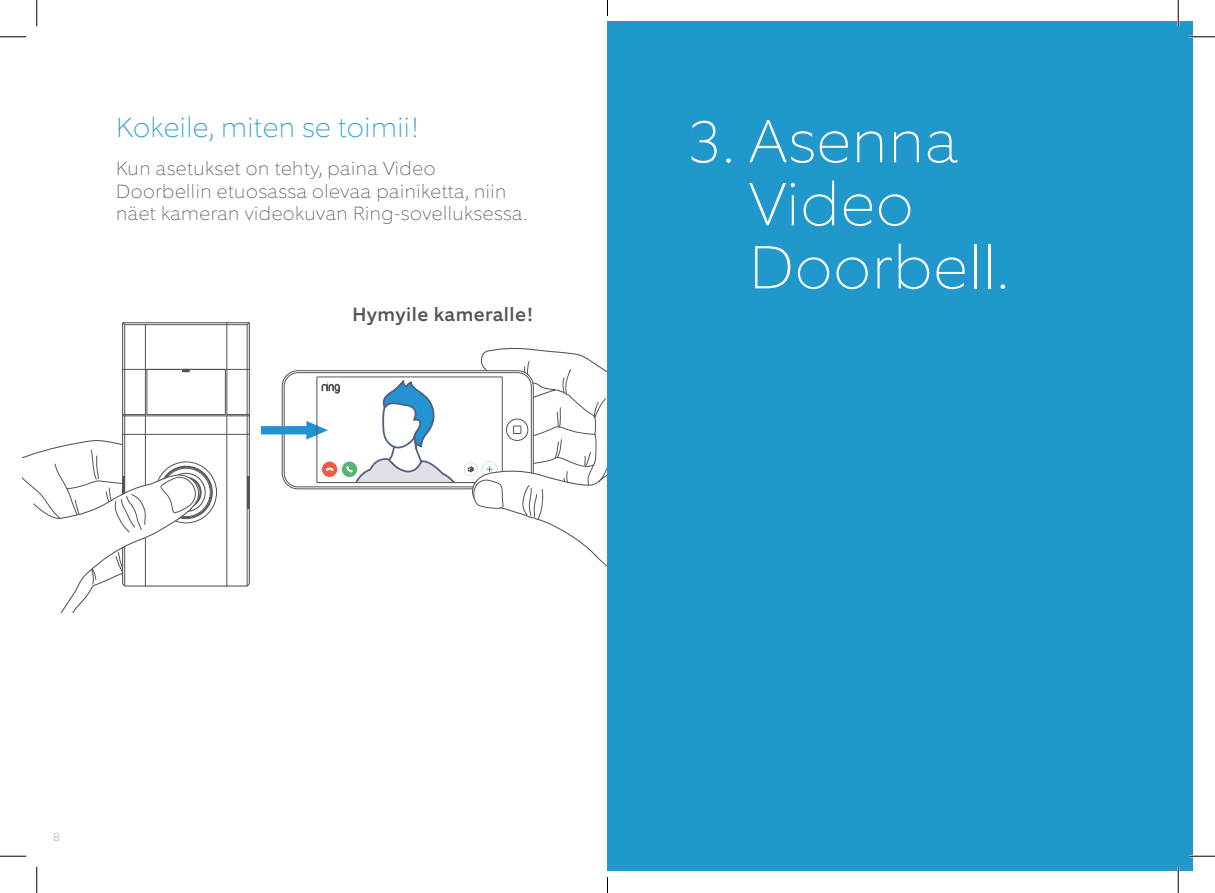
<style>
.page{position:relative;width:1215px;height:893px;background:#fff}
.page>*{position:absolute;margin:0;border:0;box-sizing:border-box;transform-origin:0 0}
.Big_Blue_Header{font:100 61.25px/63px "Equip";letter-spacing:.02em;color:#fff}
.Big_Blue_Header-2{font:100 28px "Equip";letter-spacing:.02em;color:#2198cc}
.Body_Copy{font:100 19.25px/22.8px "Equip";letter-spacing:.03em;color:#54555a}
.Body_Copy-2{font:500 19.25px "Equip";letter-spacing:.03em;color:#54555a}
.t1{font:100 12.25px "Equip";color:#939598}
</style>
<div class="page">
<svg style="left:481px;top:347px;width:126px;height:220px"></svg>
<svg style="left:261px;top:360px;width:346px;height:197px"></svg>
<svg style="left:22px;top:322px;width:228px;height:290px"></svg>
<div style="left:607px;top:22px;width:586px;height:848px;background:#2198cc"></div>
<hr style="left:1188px;top:36px;width:26px;height:2px;background:#fff">
<hr style="left:1188px;top:854px;width:26px;height:2px;background:#fff">
<hr style="left:1177px;top:0;width:2px;height:26px;background:#fff">
<hr style="left:1177px;top:866px;width:2px;height:26px;background:#fff">
<svg style="left:0;top:36px;width:26px;height:1px"></svg>
<svg style="left:1188px;top:36px;width:26px;height:1px"></svg>
<svg style="left:0;top:855px;width:26px;height:1px"></svg>
<svg style="left:1188px;top:855px;width:26px;height:1px"></svg>
<svg style="left:36px;top:0;width:1px;height:26px"></svg>
<svg style="left:36px;top:866px;width:1px;height:26px"></svg>
<svg style="left:1177px;top:0;width:1px;height:26px"></svg>
<svg style="left:1177px;top:866px;width:1px;height:26px"></svg>
<svg style="left:607px;top:0;width:1px;height:16px"></svg>
<svg style="left:607px;top:877px;width:1px;height:15px"></svg>
<p class="Big_Blue_Header-2" style="left:116px;top:110px;width:304px">Kokeile, miten se toimii!</p>
<p class="Body_Copy" style="left:116px;top:157px;width:412px">Kun asetukset on tehty, paina Video<br>Doorbellin etuosassa olevaa painiketta, niin näet kameran videokuvan Ring-sovelluksessa.</p>
<p class="Body_Copy-2" style="left:352px;top:302px;width:182px">Hymyile kameralle!</p>
<p class="Big_Blue_Header" style="left:749px;top:109px;width:260px;text-indent:-62px">3. Asenna<br>Video<br>Doorbell.</p>
<p class="t1" style="left:53px;top:828px;width:8px">8</p>
</div>
